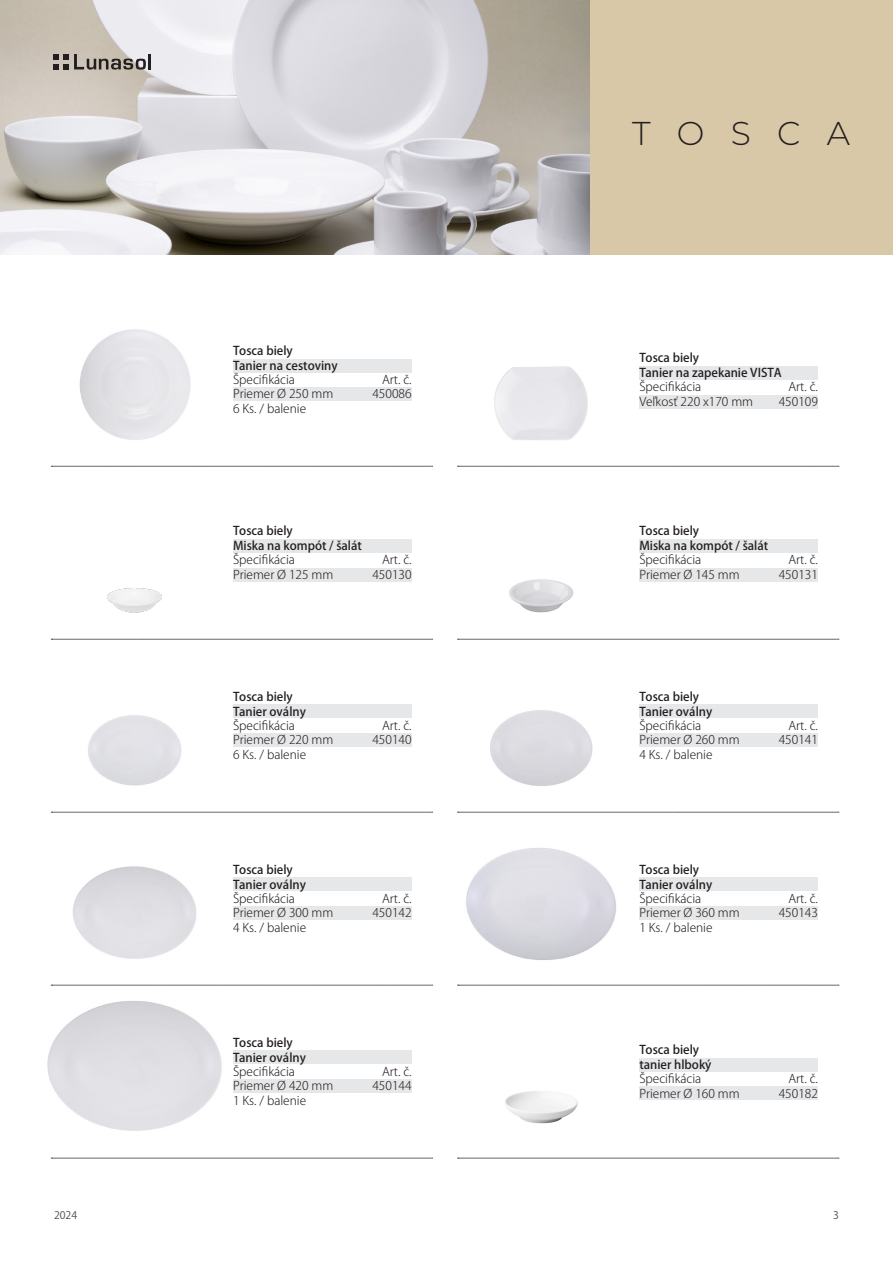
<style>
.page{position:relative;width:893px;height:1263px;background:#fff}
.page>*{position:absolute;margin:0;border:0;box-sizing:border-box;transform-origin:0 0}
.t1{font:300 33px "Montserrat";letter-spacing:.795em;color:#231f20}
.Odd{font:300 12px "Koz Go Pr 6 N";color:#231f20}
.Even{font:300 12px "Koz Go Pr 6 N";color:#231f20}
.Odd-2{font:500 12px "Koz Go Pr 6 N";color:#231f20}
.Even-2{font:500 12px "Koz Go Pr 6 N";color:#231f20}
.t2{font:10.5px "Koz Go Pr 6 N";color:#4d4d4c}
</style>
<div class="page">
<div style="left:587px;top:0;width:306px;height:255px;background:#d9c8a7"></div>
<img style="left:0;top:0;width:589px;height:255px">
<hr style="left:148px;top:54px;width:3px;height:15px;background:#231f20">
<svg style="left:53px;top:54px;width:93px;height:16px"></svg>
<svg style="left:51px;top:466px;width:382px;height:1px"></svg>
<div style="left:233px;top:359px;width:179px;height:13px;background:#e6e7e9"></div>
<div style="left:233px;top:388px;width:179px;height:13px;background:#e6e7e9"></div>
<svg style="left:458px;top:466px;width:381px;height:1px"></svg>
<div style="left:639px;top:366px;width:179px;height:13px;background:#e6e7e9"></div>
<div style="left:639px;top:395px;width:179px;height:13px;background:#e6e7e9"></div>
<svg style="left:51px;top:639px;width:382px;height:1px"></svg>
<div style="left:233px;top:539px;width:179px;height:13px;background:#e6e7e9"></div>
<div style="left:233px;top:568px;width:179px;height:13px;background:#e6e7e9"></div>
<svg style="left:458px;top:639px;width:381px;height:1px"></svg>
<div style="left:639px;top:539px;width:179px;height:13px;background:#e6e7e9"></div>
<div style="left:639px;top:568px;width:179px;height:13px;background:#e6e7e9"></div>
<svg style="left:51px;top:812px;width:382px;height:1px"></svg>
<div style="left:233px;top:705px;width:179px;height:13px;background:#e6e7e9"></div>
<div style="left:233px;top:733px;width:179px;height:14px;background:#e6e7e9"></div>
<svg style="left:458px;top:812px;width:381px;height:1px"></svg>
<div style="left:639px;top:705px;width:179px;height:13px;background:#e6e7e9"></div>
<div style="left:639px;top:733px;width:179px;height:14px;background:#e6e7e9"></div>
<svg style="left:51px;top:985px;width:382px;height:1px"></svg>
<div style="left:233px;top:878px;width:179px;height:13px;background:#e6e7e9"></div>
<div style="left:233px;top:906px;width:179px;height:14px;background:#e6e7e9"></div>
<svg style="left:458px;top:985px;width:381px;height:1px"></svg>
<div style="left:639px;top:878px;width:179px;height:13px;background:#e6e7e9"></div>
<div style="left:639px;top:906px;width:179px;height:14px;background:#e6e7e9"></div>
<svg style="left:51px;top:1158px;width:382px;height:1px"></svg>
<div style="left:233px;top:1050px;width:179px;height:14px;background:#e6e7e9"></div>
<div style="left:233px;top:1079px;width:179px;height:14px;background:#e6e7e9"></div>
<svg style="left:458px;top:1158px;width:381px;height:1px"></svg>
<div style="left:639px;top:1058px;width:179px;height:13px;background:#e6e7e9"></div>
<div style="left:639px;top:1087px;width:179px;height:13px;background:#e6e7e9"></div>
<img style="left:79px;top:329px;width:112px;height:111px">
<img style="left:494px;top:366px;width:94px;height:74px">
<img style="left:107px;top:588px;width:55px;height:25px">
<img style="left:509px;top:579px;width:65px;height:34px">
<img style="left:88px;top:715px;width:94px;height:71px">
<img style="left:490px;top:710px;width:103px;height:76px">
<img style="left:73px;top:866px;width:123px;height:93px">
<img style="left:47px;top:1001px;width:175px;height:130px">
<img style="left:466px;top:848px;width:150px;height:112px">
<img style="left:505px;top:1091px;width:73px;height:33px">
<p class="Even-2" style="left:233px;top:344px;width:61px">Tosca biely</p>
<p class="Odd-2" style="left:233px;top:358px;width:106px">Tanier na cestoviny</p>
<p class="Even" style="left:233px;top:373px;width:63px">Špecifikácia</p>
<p class="Odd" style="left:382px;top:373px;width:31px">Art. č.</p>
<p class="Odd" style="left:233px;top:387px;width:102px">Priemer Ø 250 mm</p>
<p class="Odd" style="left:372px;top:387px;width:41px">450086</p>
<p class="Even" style="left:233px;top:402px;width:75px">6 Ks. / balenie</p>
<p class="Even-2" style="left:233px;top:524px;width:61px">Tosca biely</p>
<p class="Odd-2" style="left:233px;top:539px;width:130px">Miska na kompót / šalát</p>
<p class="Even" style="left:233px;top:553px;width:63px">Špecifikácia</p>
<p class="Odd" style="left:382px;top:553px;width:31px">Art. č.</p>
<p class="Odd" style="left:233px;top:567px;width:102px">Priemer Ø 125 mm</p>
<p class="Odd" style="left:372px;top:567px;width:41px">450130</p>
<p class="Even-2" style="left:233px;top:690px;width:61px">Tosca biely</p>
<p class="Odd-2" style="left:233px;top:704px;width:74px">Tanier oválny</p>
<p class="Even" style="left:233px;top:719px;width:63px">Špecifikácia</p>
<p class="Odd" style="left:382px;top:719px;width:31px">Art. č.</p>
<p class="Odd" style="left:233px;top:733px;width:102px">Priemer Ø 220 mm</p>
<p class="Odd" style="left:372px;top:733px;width:41px">450140</p>
<p class="Even" style="left:233px;top:748px;width:75px">6 Ks. / balenie</p>
<p class="Even-2" style="left:233px;top:863px;width:61px">Tosca biely</p>
<p class="Odd-2" style="left:233px;top:877px;width:74px">Tanier oválny</p>
<p class="Even" style="left:233px;top:892px;width:63px">Špecifikácia</p>
<p class="Odd" style="left:382px;top:892px;width:31px">Art. č.</p>
<p class="Odd" style="left:233px;top:906px;width:102px">Priemer Ø 300 mm</p>
<p class="Odd" style="left:372px;top:906px;width:41px">450142</p>
<p class="Even" style="left:233px;top:920px;width:75px">4 Ks. / balenie</p>
<p class="Even-2" style="left:233px;top:1036px;width:61px">Tosca biely</p>
<p class="Odd-2" style="left:233px;top:1050px;width:74px">Tanier oválny</p>
<p class="Even" style="left:233px;top:1065px;width:63px">Špecifikácia</p>
<p class="Odd" style="left:382px;top:1065px;width:31px">Art. č.</p>
<p class="Odd" style="left:233px;top:1079px;width:102px">Priemer Ø 420 mm</p>
<p class="Odd" style="left:372px;top:1079px;width:41px">450144</p>
<p class="Even" style="left:233px;top:1093px;width:75px">1 Ks. / balenie</p>
<h1 class="t1" style="left:632px;top:110px;width:219px">TOSCA</h1>
<p class="Even-2" style="left:639px;top:351px;width:61px">Tosca biely</p>
<p class="Odd-2" style="left:639px;top:366px;width:144px">Tanier na zapekanie VISTA</p>
<p class="Even" style="left:639px;top:380px;width:63px">Špecifikácia</p>
<p class="Odd" style="left:788px;top:380px;width:31px">Art. č.</p>
<p class="Odd" style="left:639px;top:394px;width:115px">Veľkosť 220 x170 mm</p>
<p class="Odd" style="left:779px;top:394px;width:41px">450109</p>
<p class="Even-2" style="left:639px;top:524px;width:61px">Tosca biely</p>
<p class="Odd-2" style="left:639px;top:539px;width:130px">Miska na kompót / šalát</p>
<p class="Even" style="left:639px;top:553px;width:63px">Špecifikácia</p>
<p class="Odd" style="left:788px;top:553px;width:31px">Art. č.</p>
<p class="Odd" style="left:639px;top:567px;width:102px">Priemer Ø 145 mm</p>
<p class="Odd" style="left:779px;top:567px;width:41px">450131</p>
<p class="Even-2" style="left:639px;top:690px;width:61px">Tosca biely</p>
<p class="Odd-2" style="left:639px;top:704px;width:74px">Tanier oválny</p>
<p class="Even" style="left:639px;top:719px;width:63px">Špecifikácia</p>
<p class="Odd" style="left:788px;top:719px;width:31px">Art. č.</p>
<p class="Odd" style="left:639px;top:733px;width:102px">Priemer Ø 260 mm</p>
<p class="Odd" style="left:779px;top:733px;width:41px">450141</p>
<p class="Even" style="left:639px;top:748px;width:75px">4 Ks. / balenie</p>
<p class="Even-2" style="left:639px;top:863px;width:61px">Tosca biely</p>
<p class="Odd-2" style="left:639px;top:877px;width:74px">Tanier oválny</p>
<p class="Even" style="left:639px;top:892px;width:63px">Špecifikácia</p>
<p class="Odd" style="left:788px;top:892px;width:31px">Art. č.</p>
<p class="Odd" style="left:639px;top:906px;width:102px">Priemer Ø 360 mm</p>
<p class="Odd" style="left:779px;top:906px;width:41px">450143</p>
<p class="Even" style="left:639px;top:920px;width:75px">1 Ks. / balenie</p>
<p class="Even-2" style="left:639px;top:1043px;width:61px">Tosca biely</p>
<p class="Odd-2" style="left:639px;top:1057px;width:74px">tanier hlboký</p>
<p class="Even" style="left:639px;top:1072px;width:63px">Špecifikácia</p>
<p class="Odd" style="left:788px;top:1072px;width:31px">Art. č.</p>
<p class="Odd" style="left:639px;top:1086px;width:102px">Priemer Ø 160 mm</p>
<p class="Odd" style="left:779px;top:1086px;width:41px">450182</p>
<p class="t2" style="left:54px;top:1209px;width:25px">2024</p>
<p class="t2" style="left:833px;top:1209px;width:7px">3</p>
</div>
